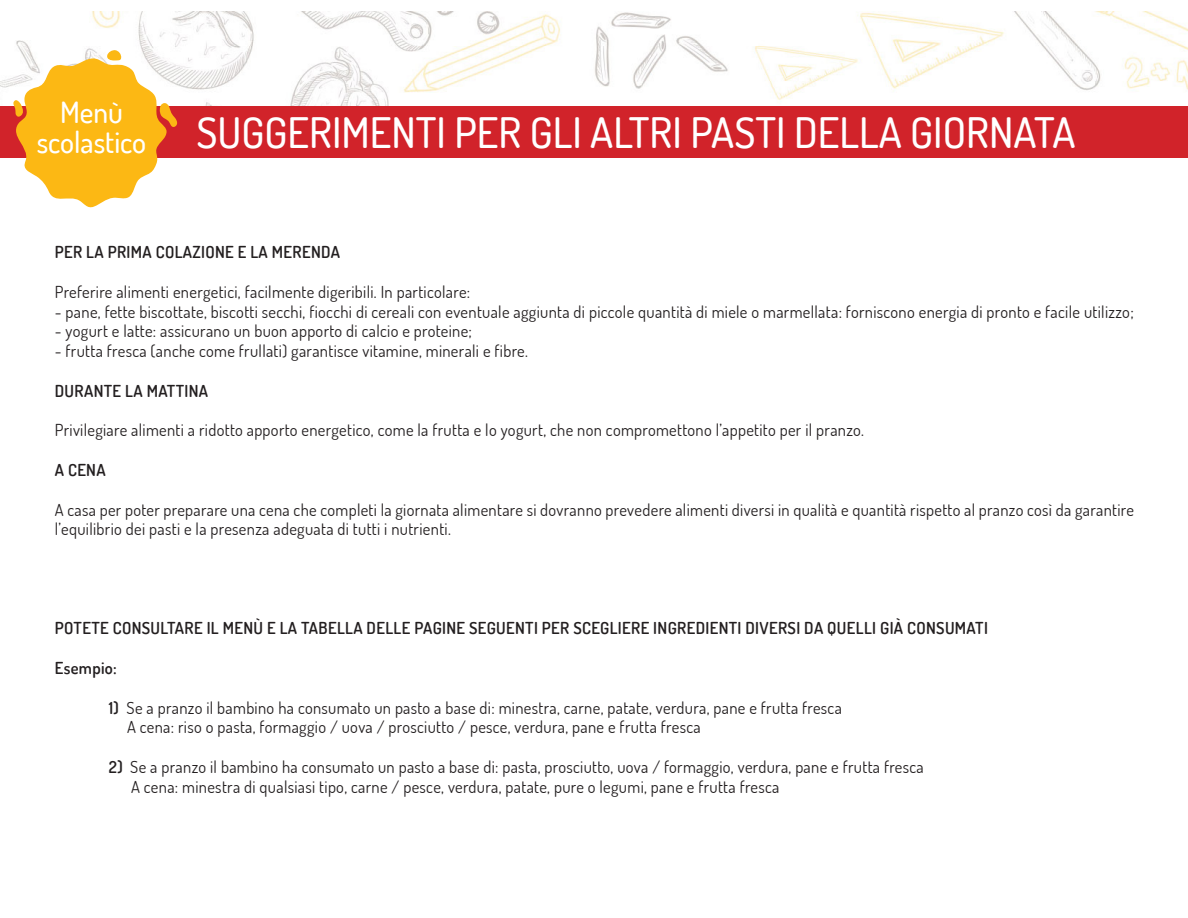
<style>
.page{position:relative;width:1188px;height:918px;background:#fff}
.page>*{position:absolute;margin:0;border:0;box-sizing:border-box;transform-origin:0 0}
.t1{font:500 42px "Dosis";color:#fff}
.t2{font:500 29.25px "Dosis";color:#fff}
.t3{font:16.5px/19.8px "Dosis";letter-spacing:.02em;color:#231f20}
.t4{font:600 16.5px "Dosis";letter-spacing:.02em;color:#231f20}
.s1{font-weight:600}
</style>
<div class="page">
<img style="left:0;top:12px;width:1188px;height:95px">
<div style="left:0;top:107px;width:1188px;height:51px;background:#d1232a"></div>
<svg style="left:13px;top:50px;width:164px;height:158px"></svg>
<p class="t2" style="left:60px;top:94px;width:64px">Menù</p>
<p class="t2" style="left:37px;top:123px;width:111px">scolastico</p>
<p class="t1" style="left:196px;top:105px;width:881px">SUGGERIMENTI PER GLI ALTRI PASTI DELLA GIORNATA</p>
<p class="t4" style="left:55px;top:241px;width:287px">PER LA PRIMA COLAZIONE E LA MERENDA</p>
<p class="t3" style="left:55px;top:281px;width:417px">Preferire alimenti energetici, facilmente digeribili. In particolare:</p>
<p class="t3" style="left:55px;top:301px;width:1080px">- pane, fette biscottate, biscotti secchi, fiocchi di cereali con eventuale aggiunta di piccole quantità di miele o marmellata: forniscono energia di pronto e facile utilizzo;</p>
<p class="t3" style="left:55px;top:321px;width:419px">- yogurt e latte: assicurano un buon apporto di calcio e proteine;</p>
<p class="t3" style="left:55px;top:341px;width:475px">- frutta fresca (anche come frullati) garantisce vitamine, minerali e fibre.</p>
<p class="t4" style="left:55px;top:380px;width:155px">DURANTE LA MATTINA</p>
<p class="t3" style="left:55px;top:420px;width:811px">Privilegiare alimenti a ridotto apporto energetico, come la frutta e lo yogurt, che non compromettono l’appetito per il pranzo.</p>
<p class="t4" style="left:55px;top:459px;width:52px">A CENA</p>
<p class="t3" style="left:55px;top:499px;width:1081px">A casa per poter preparare una cena che completi la giornata alimentare si dovranno prevedere alimenti diversi in qualità e quantità rispetto al pranzo così da garantire l’equilibrio dei pasti e la presenza adeguata di tutti i nutrienti.</p>
<p class="t4" style="left:55px;top:618px;width:935px">POTETE CONSULTARE IL MENÙ E LA TABELLA DELLE PAGINE SEGUENTI PER SCEGLIERE INGREDIENTI DIVERSI DA QUELLI GIÀ CONSUMATI</p>
<p class="t4" style="left:55px;top:657px;width:64px">Esempio:</p>
<p class="t3" style="left:109px;top:697px;width:735px"><span class="s1">1)</span> Se a pranzo il bambino ha consumato un pasto a base di: minestra, carne, patate, verdura, pane e frutta fresca</p>
<p class="t3" style="left:127px;top:717px;width:575px">A cena: riso o pasta, formaggio / uova / prosciutto / pesce, verdura, pane e frutta fresca</p>
<p class="t3" style="left:109px;top:757px;width:816px"><span class="s1">2)</span> Se a pranzo il bambino ha consumato un pasto a base di: pasta, prosciutto, uova / formaggio, verdura, pane e frutta fresca</p>
<p class="t3" style="left:131px;top:776px;width:650px">A cena: minestra di qualsiasi tipo, carne / pesce, verdura, patate, pure o legumi, pane e frutta fresca</p>
</div>
